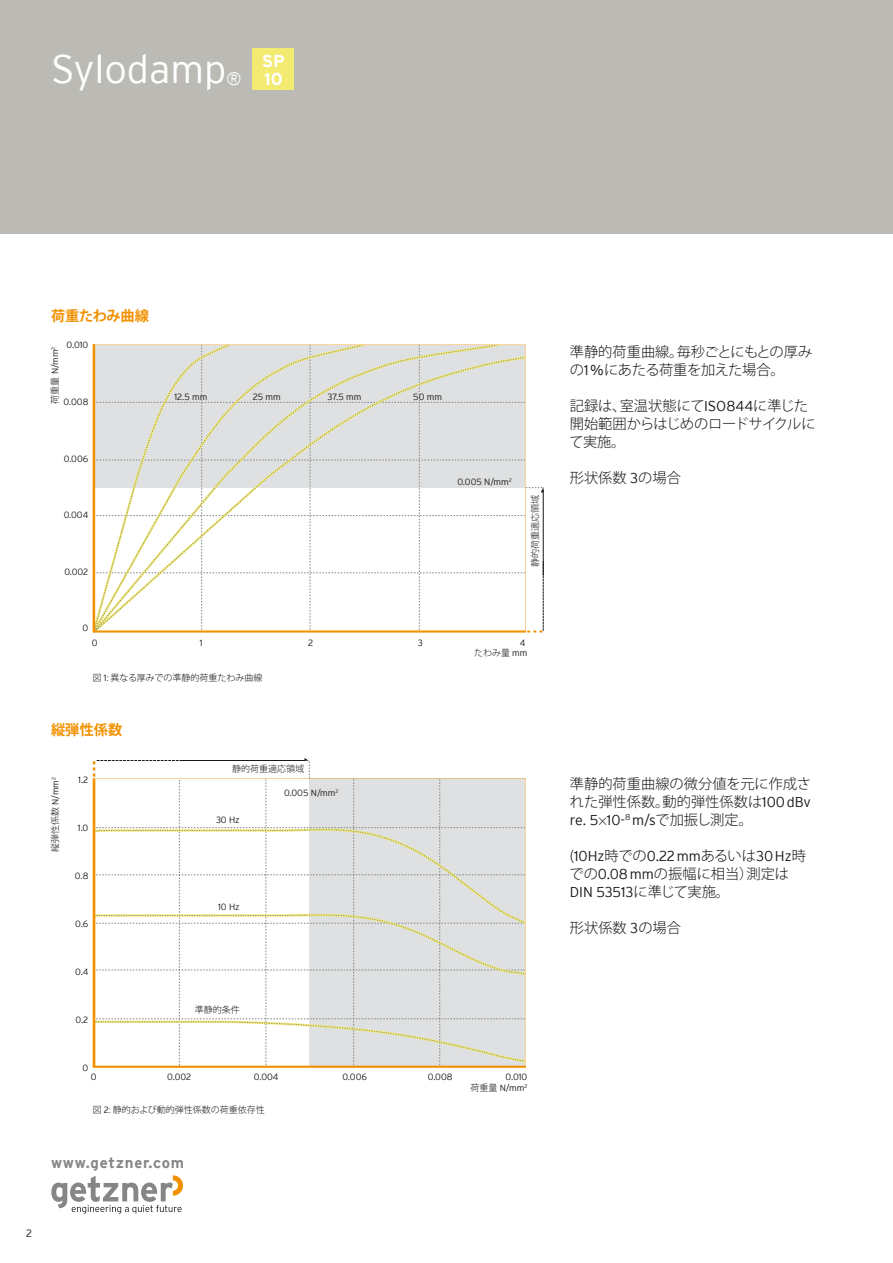
<style>
.page{position:relative;width:893px;height:1263px;background:#fff}
.page>*{position:absolute;margin:0;border:0;box-sizing:border-box;transform-origin:0 0}
.t1{font:300 39.75px "Interstate";color:#fff}
.t2{font:700 17.25px/17.2px "Interstate";color:#fff}
.t3{font:700 15px "Interstate";letter-spacing:.055em;color:#868685}
.t4{font:300 14.25px/18px "Koz Go Pro";color:#171715}
.t5{font:300 14.25px "Interstate";color:#171715}
.t6{font:300 14.25px/18px "Koz Go Pro";letter-spacing:-.02em;color:#171715}
.t7{font:700 14.25px "Koz Go Pro";color:#f29100}
.t8{font:300 10.5px "Interstate";color:#171715}
.t9{font:300 9px/10.8px "Interstate";color:#171715;text-align:right}
.t10{font:300 9px "Koz Go Pro";color:#171715}
.s1{font-size:18px}
.s2{font-family:"Koz Go Pro"}
.s3{font-family:"Interstate"}
.s4{font-family:"Myriad Pro"}
</style>
<div class="page">
<div style="left:0;top:0;width:893px;height:234px;background:#bbbab4"></div>
<svg style="left:93px;top:344px;width:433px;height:288px"></svg>
<svg style="left:51px;top:1175px;width:132px;height:39px"></svg>
<svg style="left:93px;top:758px;width:433px;height:309px"></svg>
<div style="left:253px;top:49px;width:41px;height:41px;background:#f2ea71"></div>
<h1 class="t1" style="left:51px;top:51px;width:192px">Sylodamp<span class="s1">®</span></h1>
<h2 class="t2" style="left:262px;top:54px;width:25px">SP<br>10</h2>
<h3 class="t7" style="left:51px;top:307px;width:100px">荷重たわみ曲線</h3>
<p class="t9" style="left:67px;top:340px;width:23px">0.010</p>
<p class="t9" style="left:50px;top:404px;width:58px;rotate:-90deg"><span class="s2">荷重量</span> N/mm<sup>2</sup></p>
<p class="t9" style="left:64px;top:397px;width:26px">0.008</p>
<p class="t9" style="left:64px;top:453px;width:26px">0.006</p>
<p class="t9" style="left:64px;top:510px;width:26px">0.004</p>
<p class="t9" style="left:64px;top:567px;width:26px">0.002</p>
<p class="t9" style="left:83px;top:623px;width:7px">0</p>
<p class="t9" style="left:174px;top:392px;width:35px">12.5 mm</p>
<p class="t9" style="left:253px;top:392px;width:29px">25 mm</p>
<p class="t9" style="left:328px;top:392px;width:35px">37.5 mm</p>
<p class="t9" style="left:413px;top:392px;width:30px">50 mm</p>
<p class="t9" style="left:457px;top:476px;width:56px">0.005 N/mm<sup>2</sup></p>
<p class="t10" style="left:529px;top:567px;width:73px;rotate:-90deg">静的荷重適応領域</p>
<p class="t9" style="left:92px;top:637px;width:7px">0</p>
<p class="t9" style="left:200px;top:637px;width:4px">1</p>
<p class="t9" style="left:308px;top:637px;width:7px">2</p>
<p class="t9" style="left:418px;top:637px;width:7px">3</p>
<p class="t9" style="left:520px;top:637px;width:7px">4</p>
<p class="t10" style="left:474px;top:647px;width:55px">たわみ量 <span class="s3">mm</span></p>
<p class="t10" style="left:93px;top:672px;width:171px">図 <span class="s3">1</span>: 異なる厚みでの準静的荷重たわみ曲線</p>
<h3 class="t7" style="left:51px;top:721px;width:73px">縦弾性係数</h3>
<p class="t10" style="left:49px;top:852px;width:76px;rotate:-90deg">縦弾性係数 <span class="s3">N/mm</span><sup>2</sup></p>
<p class="t9" style="left:78px;top:774px;width:12px">1.2</p>
<p class="t9" style="left:78px;top:822px;width:12px">1.0</p>
<p class="t9" style="left:75px;top:870px;width:15px">0.8</p>
<p class="t9" style="left:75px;top:918px;width:15px">0.6</p>
<p class="t9" style="left:75px;top:966px;width:15px">0.4</p>
<p class="t9" style="left:76px;top:1014px;width:14px">0.2</p>
<p class="t9" style="left:83px;top:1062px;width:7px">0</p>
<p class="t10" style="left:232px;top:763px;width:73px">静的荷重適応領域</p>
<p class="t9" style="left:216px;top:815px;width:25px">30 Hz</p>
<p class="t9" style="left:218px;top:901px;width:23px">10 Hz</p>
<p class="t10" style="left:195px;top:1004px;width:46px">準静的条件</p>
<p class="t9" style="left:284px;top:788px;width:56px">0.005 N/mm<sup>2</sup></p>
<p class="t9" style="left:91px;top:1072px;width:7px">0</p>
<p class="t9" style="left:167px;top:1072px;width:25px">0.002</p>
<p class="t9" style="left:254px;top:1072px;width:26px">0.004</p>
<p class="t9" style="left:342px;top:1072px;width:26px">0.006</p>
<p class="t9" style="left:428px;top:1072px;width:26px">0.008</p>
<p class="t9" style="left:471px;top:1072px;width:58px">0.010<br><span class="s2">荷重量</span> N/mm<sup>2</sup></p>
<p class="t10" style="left:93px;top:1104px;width:174px">図 <span class="s3">2</span>: 静的および動的弾性係数の荷重依存性</p>
<h3 class="t3" style="left:51px;top:1157px;width:135px">www.getzner.com</h3>
<p class="t8" style="left:26px;top:1229px;width:7px">2</p>
<h3 class="t4" style="left:570px;top:343px;width:244px">準静的荷重曲線。毎秒ごとにもとの厚みの<span class="s3">1 %</span>にあたる荷重を加えた場合。</h3>
<h3 class="t6" style="left:569px;top:397px;width:248px">記録は、室温状態にて<span class="s3">ISO844</span>に準じた開始範囲からはじめのロードサイクルにて実施。</h3>
<h3 class="t4" style="left:570px;top:469px;width:113px">形状係数 <span class="s3">3</span>の場合</h3>
<h3 class="t4" style="left:570px;top:775px;width:243px">準静的荷重曲線の微分値を元に作成された弾性係数。動的弾性係数は<span class="s3">100 dBv</span></h3>
<h3 class="t5" style="left:570px;top:814px;width:184px">re. 5<span class="s4">×</span>10-<sup>8</sup> m/s<span class="s2">で加振し測定。</span></h3>
<h3 class="t5" style="left:570px;top:850px;width:238px"><span class="s2">(</span>10Hz<span class="s2">時での</span>0.22 mm<span class="s2">あるいは</span>30 Hz<span class="s2">時</span></h3>
<h3 class="t4" style="left:569px;top:865px;width:221px">での<span class="s3">0.08 mm</span>の振幅に相当）測定は</h3>
<h3 class="t5" style="left:570px;top:886px;width:161px">DIN 53513<span class="s2">に準じて実施。</span></h3>
<h3 class="t4" style="left:570px;top:919px;width:113px">形状係数 <span class="s3">3</span>の場合</h3>
</div>
